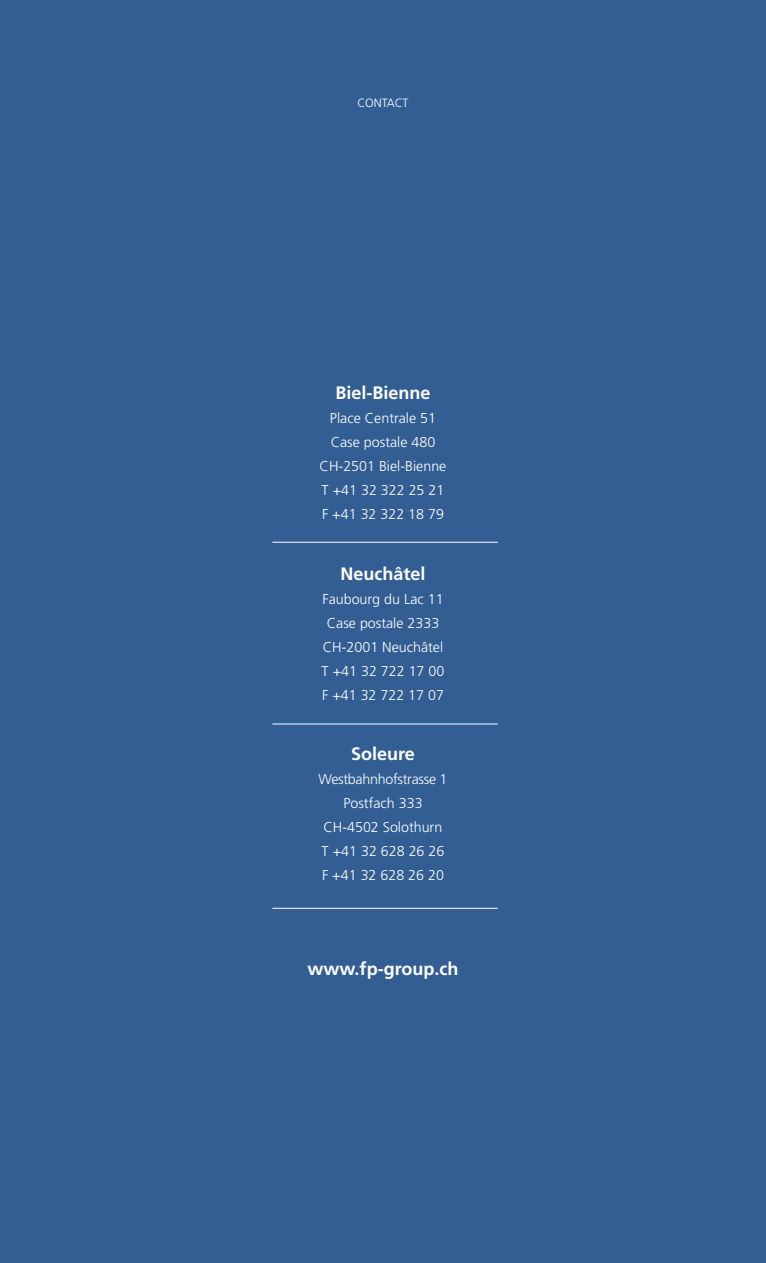
<style>
.page{position:relative;width:766px;height:1263px;background:#fff}
.page>*{position:absolute;margin:0;border:0;box-sizing:border-box;transform-origin:0 0}
.t1{font:700 18px "Frutiger LT Std";color:#fff}
.t2{font:300 14.25px/24px "Frutiger LT Std";color:#fff;text-align:center}
.t3{font:300 12px "Frutiger LT Std";letter-spacing:-.01em;color:#fff}
</style>
<div class="page">
<div style="left:0;top:0;width:765px;height:1263px;background:#325e94"></div>
<hr style="left:272px;top:542px;width:225px;height:1px;background:#fff">
<hr style="left:272px;top:724px;width:225px;height:1px;background:#fff">
<hr style="left:272px;top:908px;width:225px;height:1px;background:#fff">
<p class="t3" style="left:357px;top:96px;width:53px">CONTACT</p>
<p class="t1" style="left:335px;top:382px;width:97px">Biel-Bienne</p>
<p class="t2" style="left:319px;top:406px;width:128px">Place Centrale 51<br>Case postale 480<br>CH-2501 Biel-Bienne<br>T +41 32 322 25 21<br>F +41 32 322 18 79</p>
<p class="t1" style="left:340px;top:563px;width:87px">Neuchâtel</p>
<p class="t2" style="left:321px;top:587px;width:124px">Faubourg du Lac 11<br>Case postale 2333<br>CH-2001 Neuchâtel<br>T +41 32 722 17 00<br>F +41 32 722 17 07</p>
<p class="t1" style="left:351px;top:743px;width:65px">Soleure</p>
<p class="t2" style="left:318px;top:767px;width:130px">Westbahnhofstrasse 1<br>Postfach 333<br>CH-4502 Solothurn<br>T +41 32 628 26 26<br>F +41 32 628 26 20</p>
<p class="t1" style="left:307px;top:958px;width:152px">www.fp-group.ch</p>
</div>
